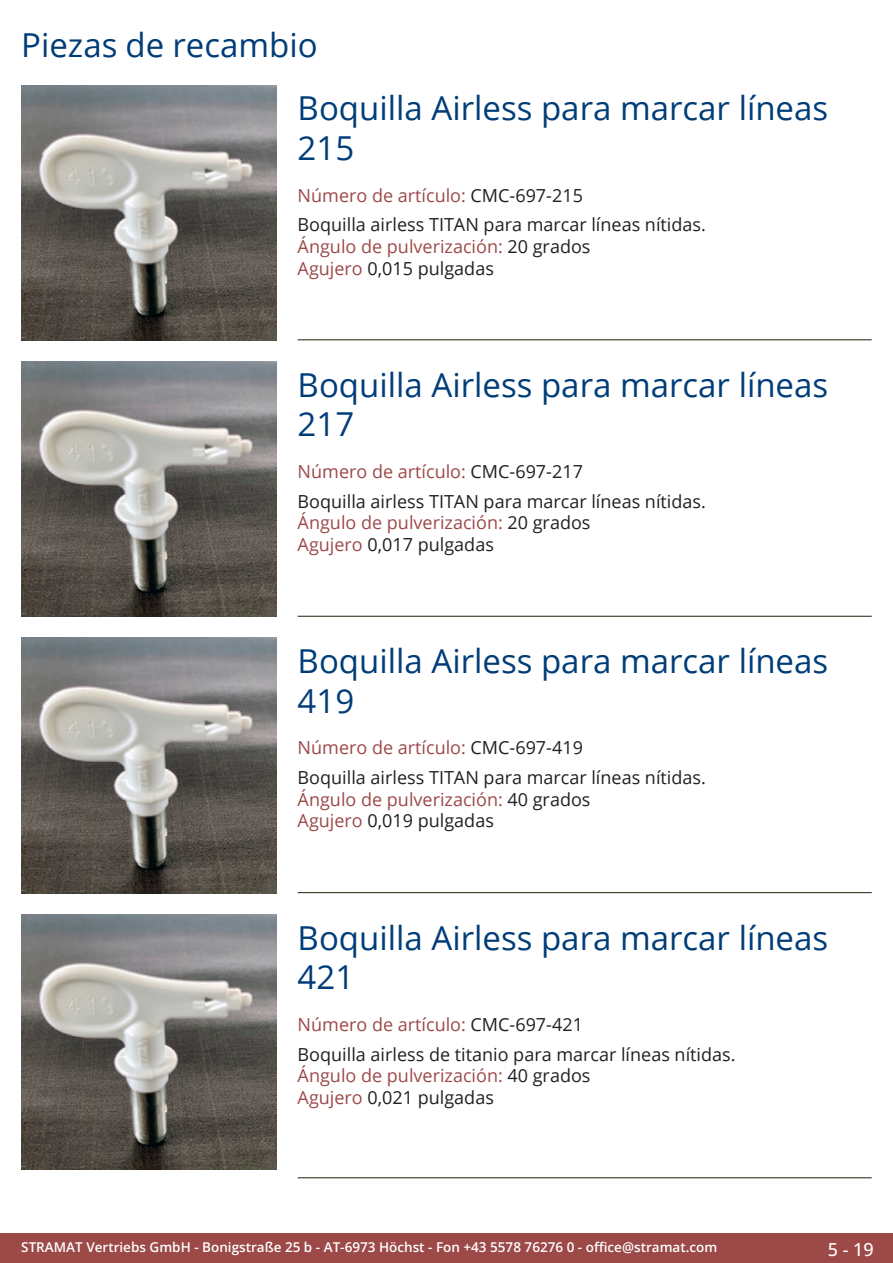
<style>
.page{position:relative;width:893px;height:1263px;background:#fff}
.page>*{position:absolute;margin:0;border:0;box-sizing:border-box;transform-origin:0 0}
.Produkttitel{font:33px/39.6px "Open Sans";color:#003d78}
.RastTitel{font:33px "Open Sans";color:#003d78}
.Beschreibung_Text{font:18px/21.6px "Open Sans";color:#231f20}
.TechDaten_Überschrif{font:18px "Open Sans";color:#9c4948}
.t1{font:500 18px "Open Sans";color:#fff}
.t2{font:600 13.5px "Open Sans";color:#fff}
.s1{color:#231f20}
.s2{color:#9c4948}
</style>
<div class="page">
<div style="left:0;top:1233px;width:893px;height:30px;background:#9c4948"></div>
<hr style="left:298px;top:340px;width:574px;height:1px;background:#201d08">
<hr style="left:298px;top:616px;width:574px;height:1px;background:#201d08">
<hr style="left:298px;top:892px;width:574px;height:1px;background:#201d08">
<hr style="left:298px;top:1177px;width:574px;height:1px;background:#201d08">
<img style="left:21px;top:85px;width:255px;height:255px">
<img style="left:21px;top:361px;width:255px;height:256px">
<img style="left:21px;top:638px;width:255px;height:255px">
<img style="left:21px;top:914px;width:255px;height:255px">
<p class="RastTitel" style="left:21px;top:22px;width:298px">Piezas de recambio</p>
<p class="Produkttitel" style="left:298px;top:88px;width:532px">Boquilla Airless para marcar líneas<br>215</p>
<p class="TechDaten_Überschrif" style="left:298px;top:183px;width:287px">Número de artículo: <span class="s1">CMC-697-215</span></p>
<p class="Beschreibung_Text" style="left:298px;top:214px;width:410px">Boquilla airless TITAN para marcar líneas nítidas.<br><span class="s2">Ángulo de pulverización:</span> 20 grados<br><span class="s2">Agujero</span> 0,015 pulgadas</p>
<p class="Produkttitel" style="left:298px;top:364px;width:532px">Boquilla Airless para marcar líneas<br>217</p>
<p class="TechDaten_Überschrif" style="left:298px;top:459px;width:287px">Número de artículo: <span class="s1">CMC-697-217</span></p>
<p class="Beschreibung_Text" style="left:298px;top:490px;width:410px">Boquilla airless TITAN para marcar líneas nítidas.<br><span class="s2">Ángulo de pulverización:</span> 20 grados<br><span class="s2">Agujero</span> 0,017 pulgadas</p>
<p class="Produkttitel" style="left:298px;top:640px;width:532px">Boquilla Airless para marcar líneas<br>419</p>
<p class="TechDaten_Überschrif" style="left:298px;top:735px;width:287px">Número de artículo: <span class="s1">CMC-697-419</span></p>
<p class="Beschreibung_Text" style="left:298px;top:766px;width:410px">Boquilla airless TITAN para marcar líneas nítidas.<br><span class="s2">Ángulo de pulverización:</span> 40 grados<br><span class="s2">Agujero</span> 0,019 pulgadas</p>
<p class="Produkttitel" style="left:298px;top:917px;width:532px">Boquilla Airless para marcar líneas<br>421</p>
<p class="TechDaten_Überschrif" style="left:298px;top:1012px;width:287px">Número de artículo: <span class="s1">CMC-697-421</span></p>
<p class="Beschreibung_Text" style="left:298px;top:1043px;width:439px">Boquilla airless de titanio para marcar líneas nítidas.<br><span class="s2">Ángulo de pulverización:</span> 40 grados<br><span class="s2">Agujero</span> 0,021 pulgadas</p>
<p class="t2" style="left:21px;top:1238px;width:698px">STRAMAT Vertriebs GmbH - Bonigstraße 25 b - AT-6973 Höchst - Fon +43 5578 76276 0 - office@stramat.com</p>
<p class="t1" style="left:828px;top:1237px;width:48px">5 - 19</p>
</div>
